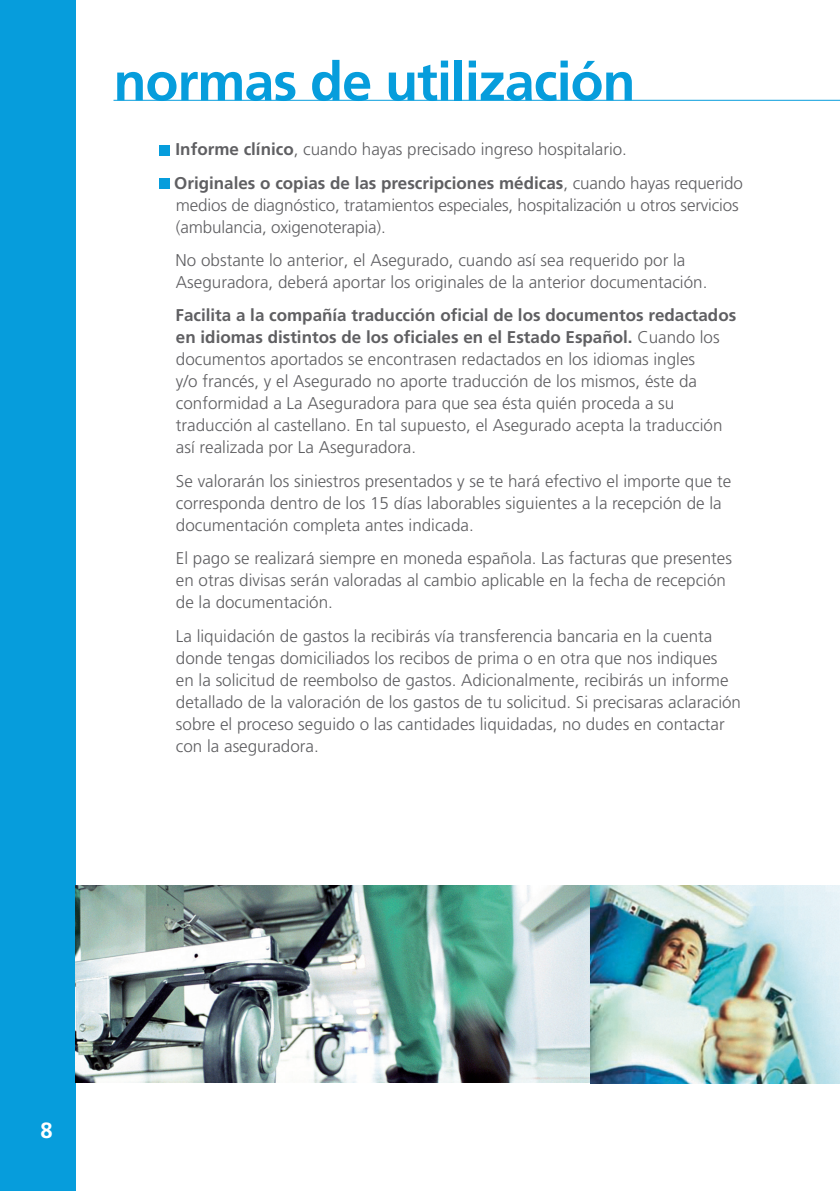
<style>
.page{position:relative;width:840px;height:1191px;background:#fff}
.page>*{position:absolute;margin:0;border:0;box-sizing:border-box;transform-origin:0 0}
.t1{font:700 54px "Frutiger";letter-spacing:-.02em;color:#069ddc}
.t2{font:700 22px "Frutiger";color:#fff}
.t3{font:300 17px/22px "Frutiger";color:#5f5f62}
.s1{font-weight:700}
</style>
<div class="page">
<div style="left:0;top:0;width:75px;height:1191px;background:#069ddc"></div>
<div style="left:159px;top:145px;width:10px;height:10px;background:#069ddc"></div>
<div style="left:159px;top:178px;width:10px;height:11px;background:#069ddc"></div>
<img style="left:76px;top:885px;width:763px;height:198px">
<hr style="left:113px;top:100px;width:726px;height:1px;background:#069ddc">
<p class="t1" style="left:113px;top:50px;width:523px">normas de utilización</p>
<p class="t3" style="left:175px;top:139px;width:452px"><span class="s1">Informe clínico</span>, cuando hayas precisado ingreso hospitalario.</p>
<p class="t3" style="left:174px;top:172px;width:570px"><span class="s1">Originales o copias de las prescripciones médicas</span>, cuando hayas requerido medios de diagnóstico, tratamientos especiales, hospitalización u otros servicios (ambulancia, oxigenoterapia).</p>
<p class="t3" style="left:175px;top:249px;width:533px">No obstante lo anterior, el Asegurado, cuando así sea requerido por la<br>Aseguradora, deberá aportar los originales de la anterior documentación.</p>
<p class="t3" style="left:175px;top:305px;width:562px"><span class="s1">Facilita a la compañía traducción oficial de los documentos redactados en idiomas distintos de los oficiales en el Estado Español.</span> Cuando los documentos aportados se encontrasen redactados en los idiomas ingles<br>y/o francés, y el Asegurado no aporte traducción de los mismos, éste da conformidad a La Aseguradora para que sea ésta quién proceda a su traducción al castellano. En tal supuesto, el Asegurado acepta la traducción así realizada por La Aseguradora.</p>
<p class="t3" style="left:176px;top:470px;width:556px">Se valorarán los siniestros presentados y se te hará efectivo el importe que te corresponda dentro de los 15 días laborables siguientes a la recepción de la documentación completa antes indicada.</p>
<p class="t3" style="left:176px;top:547px;width:557px">El pago se realizará siempre en moneda española. Las facturas que presentes en otras divisas serán valoradas al cambio aplicable en la fecha de recepción de la documentación.</p>
<p class="t3" style="left:176px;top:625px;width:566px">La liquidación de gastos la recibirás vía transferencia bancaria en la cuenta donde tengas domiciliados los recibos de prima o en otra que nos indiques<br>en la solicitud de reembolso de gastos. Adicionalmente, recibirás un informe detallado de la valoración de los gastos de tu solicitud. Si precisaras aclaración sobre el proceso seguido o las cantidades liquidadas, no dudes en contactar con la aseguradora.</p>
<p class="t2" style="left:41px;top:1117px;width:14px">8</p>
</div>
